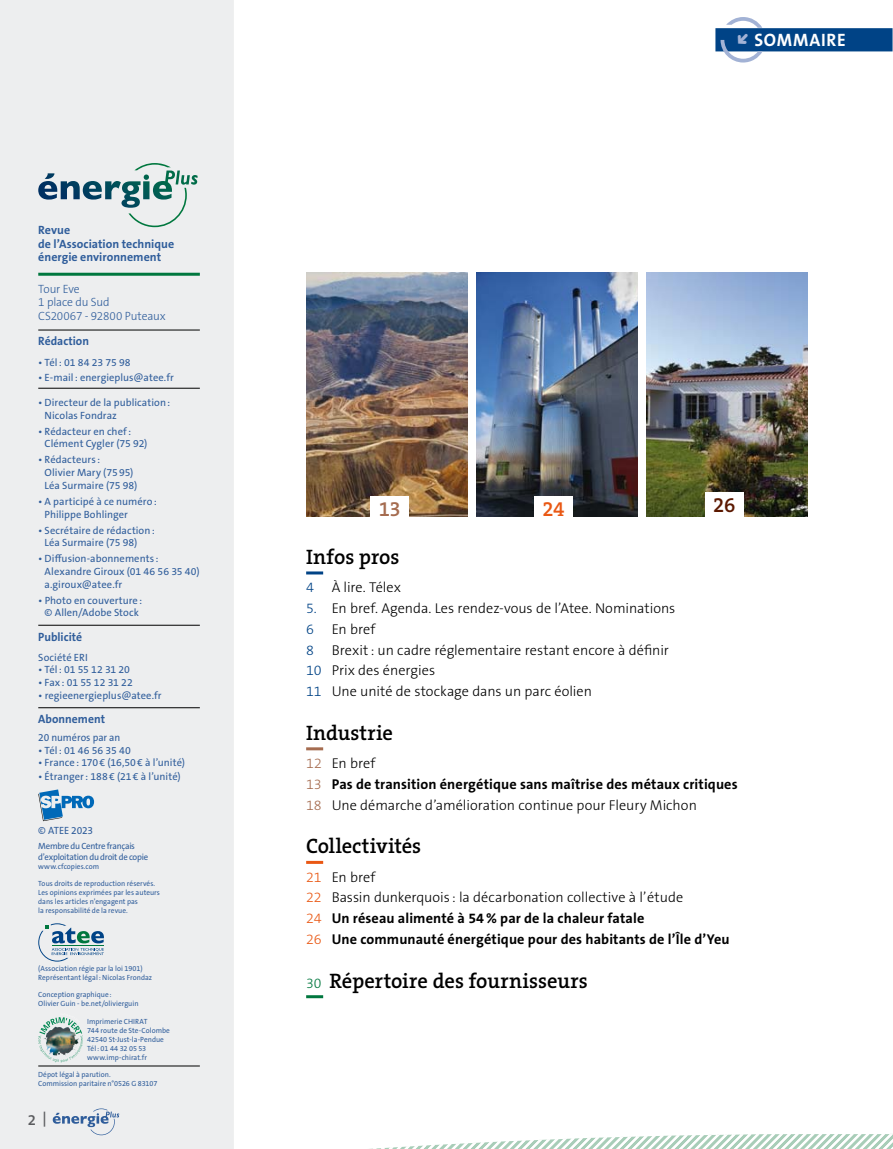
<style>
.page{position:relative;width:893px;height:1149px;background:#fff}
.page>*{position:absolute;margin:0;border:0;box-sizing:border-box;transform-origin:0 0}
.t1{font:600 21px "The Serif B W6";color:#000}
.t2{font:600 21px "The Serif B W6";color:#a56c50}
.t3{font:600 21px "The Serif B W6";color:#e95814}
.t4{font:600 21px "The Serif B W6";color:#5b1800}
.t5{font:700 18px "The Sans B W7";letter-spacing:.04em;color:#fff}
.t6{font:600 15px "The Sans B W6";color:#5a5b5e}
.t7{font:300 14.25px/20.7px "The Sans B W3";color:#000}
.t8{font:700 14.25px/20.7px "The Sans B W7";letter-spacing:.005em;color:#000}
.t9{font:700 12px/13.5px "The Sans B W7";color:#2f5d9b}
.t10{font:300 12px/13.5px "The Sans B W3";letter-spacing:-.01em;color:#2f5d9b}
.t11{font:10.5px/12.8px "The Sans B W5 Plain";letter-spacing:.005em;color:#2f5d9b}
.t12{font:10.5px "The Sans B W5 Plain";letter-spacing:-.015em;color:#2f5d9b}
.t13{font:9px/10.5px "The Sans B W5 Plain";letter-spacing:-.025em;color:#2f5d9b}
.t14{font:7.5px/9px "The Sans B W5 Plain";letter-spacing:.005em;color:#2f5d9b}
.s1{color:#a2b2d5}
.s2{color:#004386}
.s3{color:#a56c50}
.s4{font-family:"The Sans B W3";font-weight:300;color:#a56c50}
.s5{color:#e95814}
.s6{font-family:"The Sans B W3";font-weight:300;color:#e95814}
.s7{font-family:"The Mix B W3";font-weight:300;font-size:14.25px;color:#00773e}
</style>
<div class="page">
<div style="left:1px;top:1px;width:233px;height:1147px;background:#edeeef"></div>
<svg style="left:229px;top:1133px;width:664px;height:16px"></svg>
<div style="left:715px;top:28px;width:177px;height:23px;background:#004386"></div>
<svg style="left:720px;top:17px;width:43px;height:45px"></svg>
<hr style="left:306px;top:571px;width:17px;height:3px;background:#004386">
<hr style="left:306px;top:747px;width:17px;height:3px;background:#a56c50">
<hr style="left:306px;top:860px;width:17px;height:3px;background:#e95814">
<hr style="left:306px;top:994px;width:17px;height:3px;background:#00773e">
<hr style="left:38px;top:273px;width:162px;height:3px;background:#00773e">
<hr style="left:38px;top:329px;width:162px;height:1px;background:#000">
<hr style="left:38px;top:388px;width:162px;height:1px;background:#000">
<hr style="left:38px;top:624px;width:162px;height:1px;background:#000">
<hr style="left:38px;top:707px;width:162px;height:1px;background:#000">
<hr style="left:38px;top:1065px;width:162px;height:1px;background:#000">
<svg style="left:83px;top:163px;width:115px;height:64px;background:#bdd0cf"></svg>
<svg style="left:38px;top:789px;width:56px;height:31px;background:#91b9d7"></svg>
<svg style="left:38px;top:923px;width:66px;height:38px;background:#b0c6cf"></svg>
<svg style="left:38px;top:1012px;width:45px;height:50px;background:#afbfb9"></svg>
<img style="left:306px;top:273px;width:162px;height:243px">
<div style="left:371px;top:496px;width:38px;height:24px;background:#fff"></div>
<img style="left:476px;top:273px;width:162px;height:243px">
<div style="left:534px;top:496px;width:39px;height:24px;background:#fff"></div>
<img style="left:646px;top:273px;width:162px;height:243px">
<div style="left:705px;top:492px;width:38px;height:24px;background:#fff"></div>
<svg style="left:53px;top:1108px;width:66px;height:26px;background:#c7d0de"></svg>
<p class="t9" style="left:38px;top:224px;width:137px">Revue<br>de l’Association technique énergie environnement</p>
<p class="t10" style="left:38px;top:282px;width:129px">Tour Eve<br>1 place du Sud<br>CS20067 - 92800 Puteaux</p>
<p class="t9" style="left:38px;top:334px;width:52px">Rédaction</p>
<p class="t11" style="left:38px;top:355px;width:94px">• Tél : 01 84 23 75 98</p>
<p class="t11" style="left:38px;top:371px;width:137px">• E-mail : energieplus@atee.fr</p>
<p class="t11" style="left:45px;top:396px;width:127px;text-indent:-6px">• Directeur de la publication :<br>Nicolas Fondraz</p>
<p class="t11" style="left:45px;top:424px;width:104px;text-indent:-6px">• Rédacteur en chef :<br>Clément Cygler (75 92)</p>
<p class="t11" style="left:45px;top:453px;width:94px;text-indent:-6px">• Rédacteurs :<br>Olivier Mary (75 95)<br>Léa Surmaire (75 98)</p>
<p class="t11" style="left:45px;top:495px;width:114px;text-indent:-6px">• A participé à ce numéro :<br>Philippe Bohlinger</p>
<p class="t11" style="left:45px;top:523px;width:112px;text-indent:-6px">• Secrétaire de rédaction :<br>Léa Surmaire (75 98)</p>
<p class="t11" style="left:45px;top:552px;width:157px;text-indent:-6px">• Diffusion-abonnements :<br>Alexandre Giroux (01 46 56 35 40) a.giroux@atee.fr</p>
<p class="t11" style="left:38px;top:593px;width:105px;text-align:center">• Photo en couverture : © Allen/Adobe Stock</p>
<p class="t9" style="left:38px;top:629px;width:45px">Publicité</p>
<p class="t11" style="left:38px;top:650px;width:51px">Société ERI</p>
<p class="t12" style="left:38px;top:663px;width:93px">• Tél : 01 55 12 31 20</p>
<p class="t12" style="left:38px;top:675px;width:96px">• Fax : 01 55 12 31 22</p>
<p class="t11" style="left:38px;top:689px;width:125px">• regieenergieplus@atee.fr</p>
<p class="t9" style="left:38px;top:712px;width:68px">Abonnement</p>
<p class="t11" style="left:38px;top:730px;width:84px">20 numéros par an</p>
<p class="t11" style="left:38px;top:743px;width:94px">• Tél : 01 46 56 35 40</p>
<p class="t11" style="left:38px;top:756px;width:148px">• France : 170 € (16,50 € à l’unité)</p>
<p class="t11" style="left:38px;top:769px;width:144px">• Étranger : 188 € (21 € à l’unité)</p>
<p class="t12" style="left:38px;top:823px;width:56px">© ATEE 2023</p>
<p class="t13" style="left:38px;top:840px;width:112px">Membre du Centre français d’exploitation du droit de copie</p>
<p class="t14" style="left:38px;top:861px;width:62px">www.cfcopies.com</p>
<p class="t14" style="left:38px;top:878px;width:123px">Tous droits de reproduction réservés.<br>Les opinions exprimées par les auteurs dans les articles n’engagent pas<br>la responsabilité de la revue.</p>
<p class="t14" style="left:38px;top:963px;width:115px">(Association régie par la loi 1901)<br>Représentant légal : Nicolas Frondaz</p>
<p class="t14" style="left:38px;top:989px;width:102px">Conception graphique :<br>Olivier Guin - be.net/olivierguin</p>
<p class="t14" style="left:87px;top:1016px;width:84px">Imprimerie CHIRAT<br>744 route de Ste-Colombe<br>42540 St-Just-la-Pendue<br>Tél : 01 44 32 05 53 www.imp-chirat.fr</p>
<p class="t14" style="left:38px;top:1069px;width:121px">Dépot légal à parution.<br>Commission paritaire n°0526 G 83107</p>
<h3 class="t6" style="left:28px;top:1108px;width:21px">2 |</h3>
<h2 class="t5" style="left:736px;top:29px;width:111px"><span class="s1">★</span> SOMMAIRE</h2>
<h1 class="t2" style="left:379px;top:495px;width:24px">13</h1>
<h1 class="t3" style="left:542px;top:495px;width:24px">24</h1>
<h1 class="t4" style="left:713px;top:491px;width:24px">26</h1>
<h1 class="t1" style="left:306px;top:543px;width:95px">Infos pros</h1>
<h3 class="t7" style="left:306px;top:577px;width:97px"><span class="s2">4</span> À lire. Télex</h3>
<h3 class="t7" style="left:306px;top:597px;width:371px"><span class="s2">5.</span> En bref. Agenda. Les rendez-vous de l’Atee. Nominations <span class="s2">6</span> En bref<br><span class="s2">8</span> Brexit : un cadre réglementaire restant encore à définir <span class="s2">10</span> Prix des énergies<br><span class="s2">11</span> Une unité de stockage dans un parc éolien</h3>
<h1 class="t1" style="left:306px;top:718px;width:88px">Industrie</h1>
<h3 class="t7" style="left:306px;top:752px;width:71px"><span class="s3">12</span> En bref</h3>
<h3 class="t8" style="left:306px;top:773px;width:433px"><span class="s4">13</span> Pas de transition énergétique sans maîtrise des métaux critiques</h3>
<h3 class="t7" style="left:306px;top:794px;width:392px"><span class="s3">18</span> Une démarche d’amélioration continue pour Fleury Michon</h3>
<h1 class="t1" style="left:306px;top:832px;width:117px">Collectivités</h1>
<h3 class="t7" style="left:306px;top:866px;width:379px"><span class="s5">21</span> En bref<br><span class="s5">22</span> Bassin dunkerquois : la décarbonation collective à l’étude</h3>
<h3 class="t8" style="left:306px;top:907px;width:425px"><span class="s6">24</span> Un réseau alimenté à 54 % par de la chaleur fatale<br><span class="s6">26</span> Une communauté énergétique pour des habitants de l’Île d’Yeu</h3>
<h1 class="t1" style="left:306px;top:966px;width:283px"><span class="s7">30</span> Répertoire des fournisseurs</h1>
</div>
